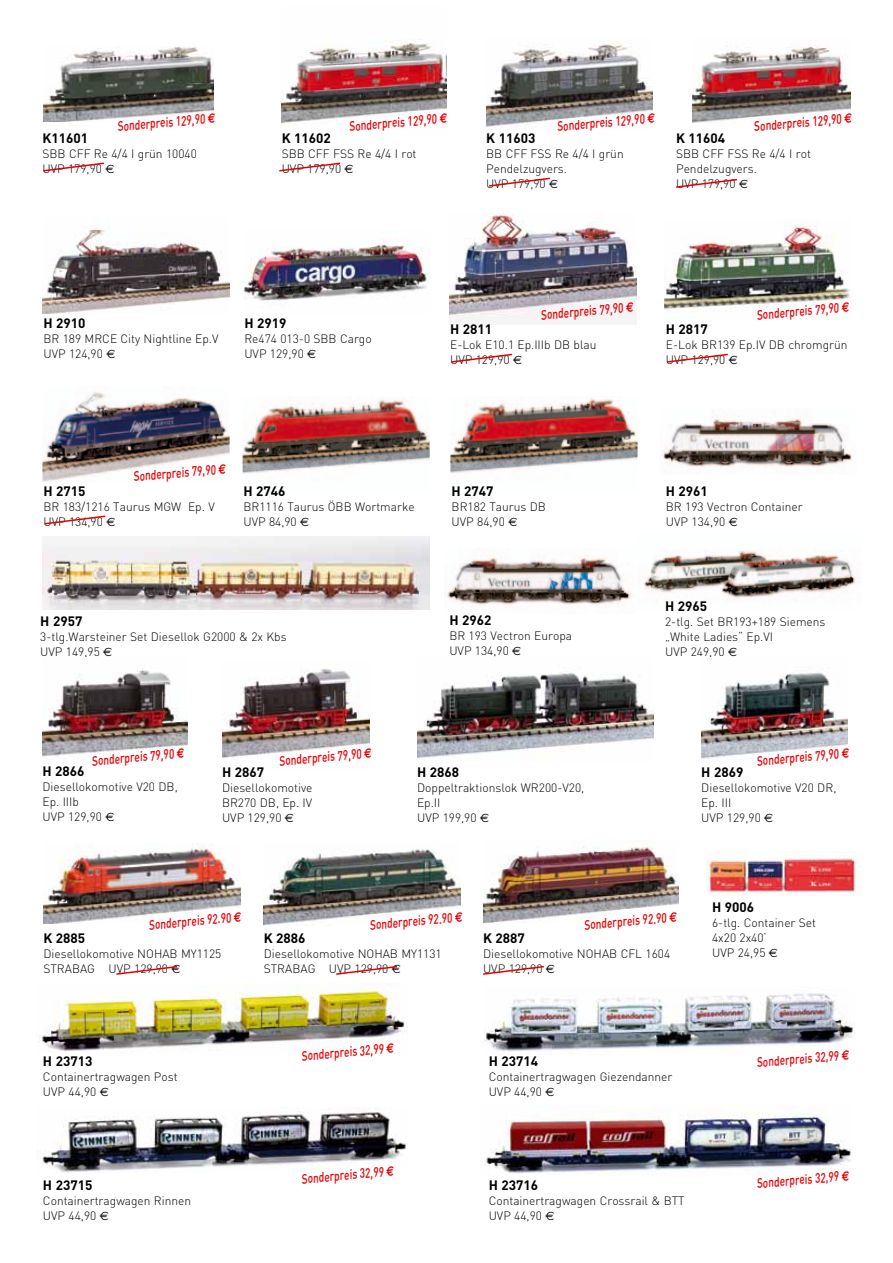
<style>
.page{position:relative;width:893px;height:1263px;background:#fff}
.page>*{position:absolute;margin:0;border:0;box-sizing:border-box;transform-origin:0 0}
.t1{font:500 13.5px "DIN";color:#e60005;scale:.75 1}
.t2{font:700 13.5px "DIN";color:#000}
.t3{font:300 12px/15px "DIN";color:#000}
.s1{font-family:"Euro Sans";font-weight:700}
.s2{font-family:"Euro Sans";font-weight:400}
</style>
<div class="page">
<img style="left:282px;top:39px;width:164px;height:86px">
<img style="left:486px;top:43px;width:167px;height:84px">
<img style="left:692px;top:45px;width:159px;height:78px">
<img style="left:43px;top:46px;width:171px;height:75px">
<img style="left:43px;top:845px;width:197px;height:79px">
<img style="left:263px;top:849px;width:197px;height:76px">
<img style="left:483px;top:846px;width:196px;height:76px">
<img style="left:243px;top:399px;width:187px;height:75px">
<img style="left:450px;top:398px;width:188px;height:75px">
<img style="left:661px;top:411px;width:191px;height:56px">
<img style="left:444px;top:555px;width:187px;height:51px">
<img style="left:643px;top:550px;width:213px;height:49px">
<img style="left:665px;top:224px;width:185px;height:87px">
<img style="left:449px;top:214px;width:187px;height:104px">
<img style="left:43px;top:392px;width:187px;height:90px">
<img style="left:43px;top:228px;width:187px;height:85px">
<img style="left:243px;top:242px;width:188px;height:59px">
<img style="left:43px;top:537px;width:387px;height:72px">
<img style="left:43px;top:666px;width:144px;height:93px">
<img style="left:417px;top:668px;width:237px;height:91px">
<img style="left:701px;top:672px;width:147px;height:87px">
<img style="left:222px;top:669px;width:148px;height:90px">
<svg style="left:116px;top:966px;width:61px;height:9px"></svg>
<svg style="left:336px;top:966px;width:61px;height:9px"></svg>
<svg style="left:483px;top:966px;width:61px;height:9px"></svg>
<img style="left:42px;top:1107px;width:366px;height:65px">
<img style="left:482px;top:1106px;width:369px;height:69px">
<img style="left:38px;top:983px;width:370px;height:68px">
<img style="left:483px;top:993px;width:370px;height:58px">
<img style="left:707px;top:851px;width:153px;height:44px">
<svg style="left:43px;top:163px;width:61px;height:9px"></svg>
<svg style="left:279px;top:163px;width:61px;height:9px"></svg>
<svg style="left:489px;top:178px;width:61px;height:9px"></svg>
<svg style="left:676px;top:179px;width:61px;height:9px"></svg>
<svg style="left:44px;top:515px;width:61px;height:9px"></svg>
<svg style="left:667px;top:354px;width:61px;height:9px"></svg>
<svg style="left:451px;top:354px;width:61px;height:9px"></svg>
<p class="t1" style="left:117px;top:118px;width:132px;rotate:-5deg">Sonderpreis 129,90 <span class="s1">E</span></p>
<p class="t1" style="left:348px;top:118px;width:132px;rotate:-5deg">Sonderpreis 129,90 <span class="s1">E</span></p>
<p class="t1" style="left:556px;top:118px;width:132px;rotate:-5deg">Sonderpreis 129,90 <span class="s1">E</span></p>
<p class="t1" style="left:753px;top:118px;width:132px;rotate:-5deg">Sonderpreis 129,90 <span class="s1">E</span></p>
<p class="t2" style="left:43px;top:129px;width:47px">K11601</p>
<p class="t3" style="left:43px;top:146px;width:156px">SBB CFF Re 4/4 I grün 10040<br>UVP 179,90 <span class="s2">E</span></p>
<p class="t2" style="left:282px;top:129px;width:51px">K 11602</p>
<p class="t3" style="left:282px;top:146px;width:136px">SBB CFF FSS Re 4/4 I rot<br>UVP 179,90 <span class="s2">E</span></p>
<p class="t2" style="left:486px;top:129px;width:51px">K 11603</p>
<p class="t3" style="left:486px;top:146px;width:139px">BB CFF FSS Re 4/4 I grün<br>Pendelzugvers.<br>UVP 179,90 <span class="s2">E</span></p>
<p class="t2" style="left:676px;top:129px;width:51px">K 11604</p>
<p class="t3" style="left:676px;top:146px;width:136px">SBB CFF FSS Re 4/4 I rot<br>Pendelzugvers.<br>UVP 179,90 <span class="s2">E</span></p>
<p class="t2" style="left:43px;top:314px;width:44px">H 2910</p>
<p class="t3" style="left:43px;top:331px;width:177px">BR 189 MRCE City Nightline Ep.V<br>UVP 124,90 <span class="s2">E</span></p>
<p class="t2" style="left:244px;top:314px;width:44px">H 2919</p>
<p class="t3" style="left:244px;top:331px;width:129px">Re474 013-0 SBB Cargo<br>UVP 129,90 <span class="s2">E</span></p>
<p class="t1" style="left:540px;top:306px;width:125px;rotate:-5deg">Sonderpreis 79,90 <span class="s1">E</span></p>
<p class="t2" style="left:450px;top:321px;width:44px">H 2811</p>
<p class="t3" style="left:450px;top:337px;width:148px">E-Lok E10.1 Ep.IIIb DB blau<br>UVP 129,90 <span class="s2">E</span></p>
<p class="t1" style="left:756px;top:306px;width:125px;rotate:-5deg">Sonderpreis 79,90 <span class="s1">E</span></p>
<p class="t2" style="left:666px;top:321px;width:44px">H 2817</p>
<p class="t3" style="left:666px;top:337px;width:183px">E-Lok BR139 Ep.IV DB chromgrün<br>UVP 129,90 <span class="s2">E</span></p>
<p class="t1" style="left:133px;top:468px;width:125px;rotate:-5deg">Sonderpreis 79,90 <span class="s1">E</span></p>
<p class="t2" style="left:43px;top:482px;width:44px">H 2715</p>
<p class="t3" style="left:43px;top:499px;width:173px">BR 183/1216 Taurus MGW Ep. V<br>UVP 134,90 <span class="s2">E</span></p>
<p class="t2" style="left:243px;top:482px;width:44px">H 2746</p>
<p class="t3" style="left:243px;top:499px;width:173px">BR1116 Taurus ÖBB Wortmarke<br>UVP 84,90 <span class="s2">E</span></p>
<p class="t2" style="left:40px;top:612px;width:44px">H 2957</p>
<p class="t3" style="left:40px;top:629px;width:248px">3-tlg.Warsteiner Set Diesellok G2000 &amp; 2x Kbs<br>UVP 149,95 <span class="s2">E</span></p>
<p class="t2" style="left:452px;top:482px;width:44px">H 2747</p>
<p class="t3" style="left:452px;top:499px;width:96px">BR182 Taurus DB<br>UVP 84,90 <span class="s2">E</span></p>
<p class="t2" style="left:449px;top:611px;width:44px">H 2962</p>
<p class="t3" style="left:449px;top:628px;width:124px">BR 193 Vectron Europa<br>UVP 134,90 <span class="s2">E</span></p>
<p class="t2" style="left:666px;top:482px;width:44px">H 2961</p>
<p class="t3" style="left:666px;top:499px;width:138px">BR 193 Vectron Container<br>UVP 134,90 <span class="s2">E</span></p>
<p class="t2" style="left:665px;top:598px;width:44px">H 2965</p>
<p class="t3" style="left:665px;top:614px;width:162px">2-tlg. Set BR193+189 Siemens „White Ladies“ Ep.VI<br>UVP 249,90 <span class="s2">E</span></p>
<p class="t1" style="left:91px;top:752px;width:125px;rotate:-5deg">Sonderpreis 79,90 <span class="s1">E</span></p>
<p class="t2" style="left:43px;top:762px;width:44px">H 2866</p>
<p class="t3" style="left:43px;top:779px;width:137px">Diesellokomotive V20 DB,<br>Ep. IIIb<br>UVP 129,90 <span class="s2">E</span></p>
<p class="t1" style="left:278px;top:752px;width:125px;rotate:-5deg">Sonderpreis 79,90 <span class="s1">E</span></p>
<p class="t1" style="left:756px;top:752px;width:125px;rotate:-5deg">Sonderpreis 79,90 <span class="s1">E</span></p>
<p class="t2" style="left:222px;top:763px;width:44px">H 2867</p>
<p class="t3" style="left:222px;top:780px;width:92px;text-align:justify">Diesellokomotive BR270 DB, Ep. IV UVP 129,90 <span class="s2">E</span></p>
<p class="t2" style="left:417px;top:763px;width:44px">H 2868</p>
<p class="t3" style="left:417px;top:780px;width:169px">Doppeltraktionslok WR200-V20,<br>Ep.II<br>UVP 199,90 <span class="s2">E</span></p>
<p class="t2" style="left:701px;top:764px;width:44px">H 2869</p>
<p class="t3" style="left:701px;top:780px;width:137px">Diesellokomotive V20 DR,<br>Ep. III<br>UVP 129,90 <span class="s2">E</span></p>
<p class="t1" style="left:148px;top:916px;width:125px;rotate:-5deg">Sonderpreis 92.90 <span class="s1">E</span></p>
<p class="t2" style="left:43px;top:929px;width:43px">K 2885</p>
<p class="t3" style="left:43px;top:945px;width:180px">Diesellokomotive NOHAB MY1125<br>STRABAG UVP 129,90 <span class="s2">E</span></p>
<p class="t1" style="left:369px;top:916px;width:125px;rotate:-5deg">Sonderpreis 92.90 <span class="s1">E</span></p>
<p class="t1" style="left:583px;top:916px;width:125px;rotate:-5deg">Sonderpreis 92.90 <span class="s1">E</span></p>
<p class="t2" style="left:264px;top:929px;width:43px">K 2886</p>
<p class="t3" style="left:264px;top:945px;width:180px">Diesellokomotive NOHAB MY1131<br>STRABAG UVP 129,90 <span class="s2">E</span></p>
<p class="t2" style="left:483px;top:929px;width:43px">K 2887</p>
<p class="t3" style="left:483px;top:945px;width:189px">Diesellokomotive NOHAB CFL 1604<br>UVP 129,90 <span class="s2">E</span></p>
<p class="t2" style="left:43px;top:1052px;width:51px">H 23713</p>
<p class="t3" style="left:43px;top:1069px;width:136px">Containertragwagen Post<br>UVP 44,90 <span class="s2">E</span></p>
<p class="t2" style="left:43px;top:1177px;width:51px">H 23715</p>
<p class="t3" style="left:43px;top:1193px;width:150px">Containertragwagen Rinnen<br>UVP 44,90 <span class="s2">E</span></p>
<p class="t1" style="left:301px;top:1047px;width:125px;rotate:-5deg">Sonderpreis 32,99 <span class="s1">E</span></p>
<p class="t1" style="left:301px;top:1170px;width:125px;rotate:-5deg">Sonderpreis 32,99 <span class="s1">E</span></p>
<p class="t2" style="left:489px;top:1052px;width:51px">H 23714</p>
<p class="t3" style="left:489px;top:1069px;width:185px">Containertragwagen Giezendanner<br>UVP 44,90 <span class="s2">E</span></p>
<p class="t2" style="left:489px;top:1177px;width:51px">H 23716</p>
<p class="t3" style="left:489px;top:1193px;width:198px">Containertragwagen Crossrail &amp; BTT<br>UVP 44,90 <span class="s2">E</span></p>
<p class="t2" style="left:712px;top:898px;width:44px">H 9006</p>
<p class="t3" style="left:712px;top:915px;width:105px">6-tlg. Container Set<br>4x20 2x40‘<br>UVP 24,95 <span class="s2">E</span></p>
<p class="t1" style="left:756px;top:1054px;width:125px;rotate:-5deg">Sonderpreis 32,99 <span class="s1">E</span></p>
<p class="t1" style="left:756px;top:1175px;width:125px;rotate:-5deg">Sonderpreis 32,99 <span class="s1">E</span></p>
</div>
